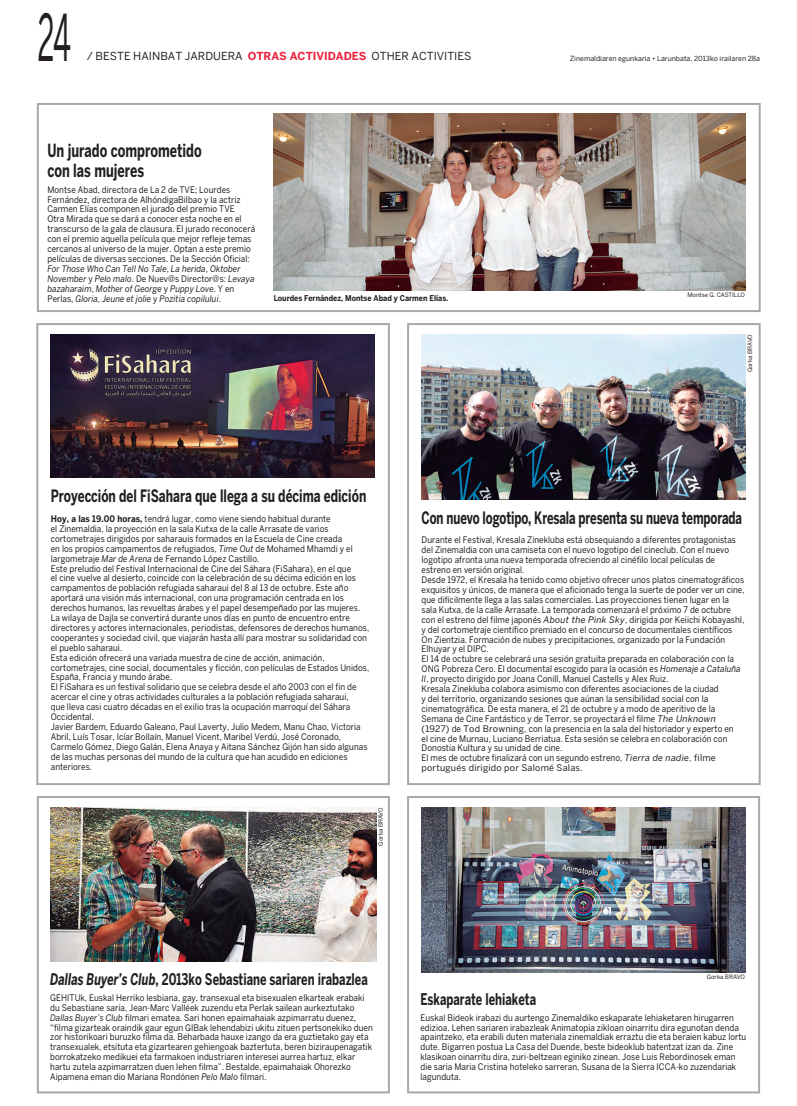
<style>
.page{position:relative;width:797px;height:1106px;background:#fff}
.page>*{position:absolute;margin:0;border:0;box-sizing:border-box;transform-origin:0 0}
.t1{font:64px "Benton Sans";color:#231f20;scale:.45 1}
.t2{font:700 18px/20px "Benton Sans";color:#231f20;scale:.7 1}
.t3{font:700 17px "Benton Sans";color:#231f20;scale:.67 1}
.t4{font:700 17px "Benton Sans";color:#231f20;scale:.7 1}
.t5{font:700 16px "Benton Sans";color:#231f20;scale:.7 1}
.t6{font:11px "Benton Sans";color:#231f20}
.t7{font:9px/9.9px "Benton Sans";letter-spacing:.005em;color:#231f20;scale:.9 1}
.t8{font:700 8px "Benton Sans";color:#231f20;scale:.9 1}
.t9{font:7px "Benton Sans";color:#231f20}
.t10{font:6px "Benton Sans";color:#231f20}
.s1{font-weight:700;color:#ed213c}
.s2{font-style:italic}
.s3{font-weight:700}
.s4{font-style:inherit}
</style>
<div class="page">
<div style="left:36px;top:323px;width:354px;height:462px;border:2px solid #a8a9ad"></div>
<img style="left:51px;top:334px;width:323px;height:143px">
<div style="left:407px;top:323px;width:353px;height:462px;border:2px solid #a8a9ad"></div>
<img style="left:421px;top:334px;width:324px;height:165px">
<div style="left:37px;top:796px;width:353px;height:297px;border:2px solid #a8a9ad"></div>
<div style="left:37px;top:103px;width:723px;height:209px;border:2px solid #a8a9ad"></div>
<div style="left:407px;top:796px;width:353px;height:297px;border:2px solid #a8a9ad"></div>
<img style="left:50px;top:807px;width:326px;height:154px">
<img style="left:274px;top:114px;width:471px;height:176px">
<img style="left:421px;top:807px;width:324px;height:165px">
<p class="t1" style="left:37px;top:0;width:76px">24</p>
<p class="t6" style="left:87px;top:50px;width:386px">/ beste hainbat jarduera <span class="s1">otras actividades</span> other activities</p>
<p class="t9" style="left:570px;top:54px;width:192px">Zinemaldiaren egunkaria • Larunbata, 2013ko irailaren 28a</p>
<p class="t2" style="left:47px;top:140px;width:222px">Un jurado comprometido con las mujeres</p>
<p class="t7" style="left:47px;top:184px;width:232px">Montse Abad, directora de La 2 de TVE; Lourdes Fernández, directora de AlhóndigaBilbao y la actriz Carmen Elías componen el jurado del premio TVE<br>Otra Mirada que se dará a conocer esta noche en el transcurso de la gala de clausura. El jurado reconocerá con el premio aquella película que mejor refleje temas cercanos al universo de la mujer. Optan a este premio películas de diversas secciones. De la Sección Oficial:<br><span class="s2">For Those Who Can Tell No Tale</span>, <span class="s2">La herida</span>, <span class="s2">Oktober November</span> y <span class="s2">Pelo malo</span>. De N uev@s Director@s: <span class="s2">Levaya bazaharaim</span>, <span class="s2">Mother of George</span> y <span class="s2">Puppy Love</span>. Y en Perlas, <span class="s2">Gloria</span>, <span class="s2">Jeune et jolie</span> y <span class="s2">Pozitia copilului</span>.</p>
<p class="t8" style="left:274px;top:293px;width:195px">Lourdes Fernández, Montse Abad y Carmen Elías.</p>
<p class="t10" style="left:687px;top:291px;width:34px">Montse G. CASTI</p>
<p class="t10" style="left:734px;top:291px;width:12px">LLO</p>
<p class="t10" style="left:746px;top:372px;width:39px;rotate:-90deg">Gorka BRAVO</p>
<p class="t4" style="left:51px;top:486px;width:452px">Proyección del FiSahara que llega a su décima edición</p>
<p class="t7" style="left:51px;top:513px;width:355px"><span class="s3">Hoy, a las 19.00 horas,</span> tendrá lugar, como viene siendo habitual durante<br>el Zinemaldia, la proyección en la sala Kutxa de la calle Arrasate de varios cortometrajes dirigidos por saharauis formados en la Escuela de Cine creada<br>en los propios campamentos de refugiados, <span class="s2">Time Out</span> de Mohamed Mhamdi y el largometraje <span class="s2">Mar de Arena</span> de Fernando López Castillo.<br>Este preludio del Festival I nternacional de Cine del Sáhara (FiSahara), en el que<br>el cine vuelve al desierto, coincide con la celebración de su décima edición en los campamentos de población refugiada saharaui del 8 al 13 de octubre. Este año aportará una visión más internacional, con una programación centrada en los derechos humanos, las revueltas árabes y el papel desempeñado por las mujeres.<br>La wilaya de Dajla se convertirá durante unos días en punto de encuentro entre directores y actores internacionales, periodistas, defensores de derechos humanos, cooperantes y sociedad civil, que viajarán hasta allí para mostrar su solidaridad con el pueblo saharaui.<br>Esta edición ofrecerá una variada muestra de cine de acción, animación, cortometrajes, cine social, documentales y ficción, con películas de Estados U nidos, España, Francia y mundo árabe.<br>El FiSahara es un festival solidario que se celebra desde el año 2003 con el fin de acercar el cine y otras actividades culturales a la población refugiada saharaui,<br>que lleva casi cuatro décadas en el exilio tras la ocupación marroquí del Sáhara Occidental.<br>Javier Bardem, Eduardo Galeano, Paul Laverty, Julio Medem, Manu Chao, Victoria Abril, Luís Tosar, Icíar Bollaín, Manuel Vicent, Maribel Verdú, José Coronado, Carmelo Gómez, Diego Galán, Elena Anaya y Aitana Sánchez Gijón han sido algunas de las muchas personas del mundo de la cultura que han acudido en ediciones anteriores.</p>
<p class="t3" style="left:421px;top:507px;width:480px">Con nuevo logotipo, Kresala presenta su nueva temporada</p>
<p class="t7" style="left:421px;top:535px;width:360px">Durante el Festival, Kresala Zinekluba está obsequiando a diferentes protagonistas del Zinemaldia con una camiseta con el nuevo logotipo del cineclub. Con el nuevo logotipo afronta una nueva temporada ofreciendo al cinéfilo local películas de estreno en versión original.<br>Desde 1972, el Kresala ha tenido como objetivo ofrecer unos platos cinematográficos exquisitos y únicos, de manera que el aficionado tenga la suerte de poder ver un cine, que difícilmente llega a las salas comerciales. Las proyecciones tienen lugar en la sala Kutxa, de la calle Arrasate. La temporada comenzará el próximo 7 de octubre con el estreno del filme japonés <span class="s2">About the Pink Sky</span>, dirigida por Keiichi KobayashI , y del cortometraje científico premiado en el concurso de documentales científicos On Zientzia. Formación de nubes y precipitaciones, organizado por la Fundación Elhuyar y el DI PC.<br>El 14 de octubre se celebrará una sesión gratuita preparada en colaboración con la<br>ON G Pobreza Cero. El documental escogido para la ocasión es <span class="s2">Homenaje a Cataluña II</span>, proyecto dirigido por Joana Conill, Manuel Castells y Alex Ruiz.<br>Kresala Zinekluba colabora asimismo con diferentes asociaciones de la ciudad<br>y del territorio, organizando sesiones que aúnan la sensibilidad social con la cinematográfica. De esta manera, el 21 de octubre y a modo de aperitivo de la Semana de Cine Fantástico y de Terror, se proyectará el filme <span class="s2">The Unknown </span>(1927) de Tod B rowning<span class="s4">,</span> con la presencia en la sala del historiador y experto en<br>el cine de Murnau, Luciano Berriatua. Esta sesión se celebra en colaboración con Donostia Kultura y su unidad de cine.<br>El mes de octubre finalizará con un segundo estreno, <span class="s2">Tierra de nadie</span><span class="s4">,</span> filme portugués dirigido por Salomé Salas.</p>
<p class="t10" style="left:377px;top:845px;width:39px;rotate:-90deg">Gorka BRAVO</p>
<p class="t5" style="left:50px;top:969px;width:455px"><span class="s2">Dallas Buyer’s Club</span>, 2013ko Sebastiane sariaren irabazlea</p>
<p class="t7" style="left:50px;top:992px;width:13px">GEHITU</p>
<p class="t7" style="left:50px;top:992px;width:360px;text-indent:30px">k, Euskal Herriko lesbiana, gay, transexual eta bisexualen elkarteak erabaki du Sebastiane saria, Jean-Marc Valléek zuzendu eta Perlak sailean aurkeztutako <span class="s2">Dallas Buyer’s Club</span> filmari ematea. Sari honen epaimahaiak azpimarratu duenez, “filma gizarteak oraindik gaur egun GIBak lehendabizi ukitu zituen pertsonekiko duen zor historikoari buruzko filma da. Beharbada hauxe izango da era guztietako gay eta transexualek, etsituta eta gizartearen gehiengoak baztertuta, beren biziraupenagatik borrokatzeko medikuei eta farmakoen industriaren interesei aurrea hartuz, elkar hartu zutela azpimarratzen duen lehen filma”. Bestalde, epaimahaiak Ohorezko Aipamena eman dio Mariana Rondónen <span class="s2">Pelo Malo</span> filmari.</p>
<p class="t10" style="left:706px;top:973px;width:24px">Gorka BRAVO</p>
<p class="t5" style="left:420px;top:989px;width:167px">Eskaparate lehiaketa</p>
<p class="t7" style="left:420px;top:1012px;width:363px">Euskal Bideok irabazi du aurtengo Zinemaldiko eskaparate lehiaketaren hirugarren edizioa. Lehen sariaren irabazleak Animatopia zikloan oinarritu dira egunotan denda apaintzeko, eta erabili duten materiala zinemaldiak erraztu die eta beraien kabuz lortu dute. Bigarren postua La Casa del Duende, beste bideoklub batentzat izan da. Zine klasikoan oinarritu dira, zuri-beltzean eginiko zinean. Jose Luis Rebordinosek eman die saria Maria Cristina hoteleko sarreran, Susana de la Sierra ICCA</p>
<p class="t7" style="left:676px;top:1061px;width:68px">-ko zuzendariak</p>
<p class="t7" style="left:420px;top:1071px;width:46px">lagunduta.</p>
</div>
